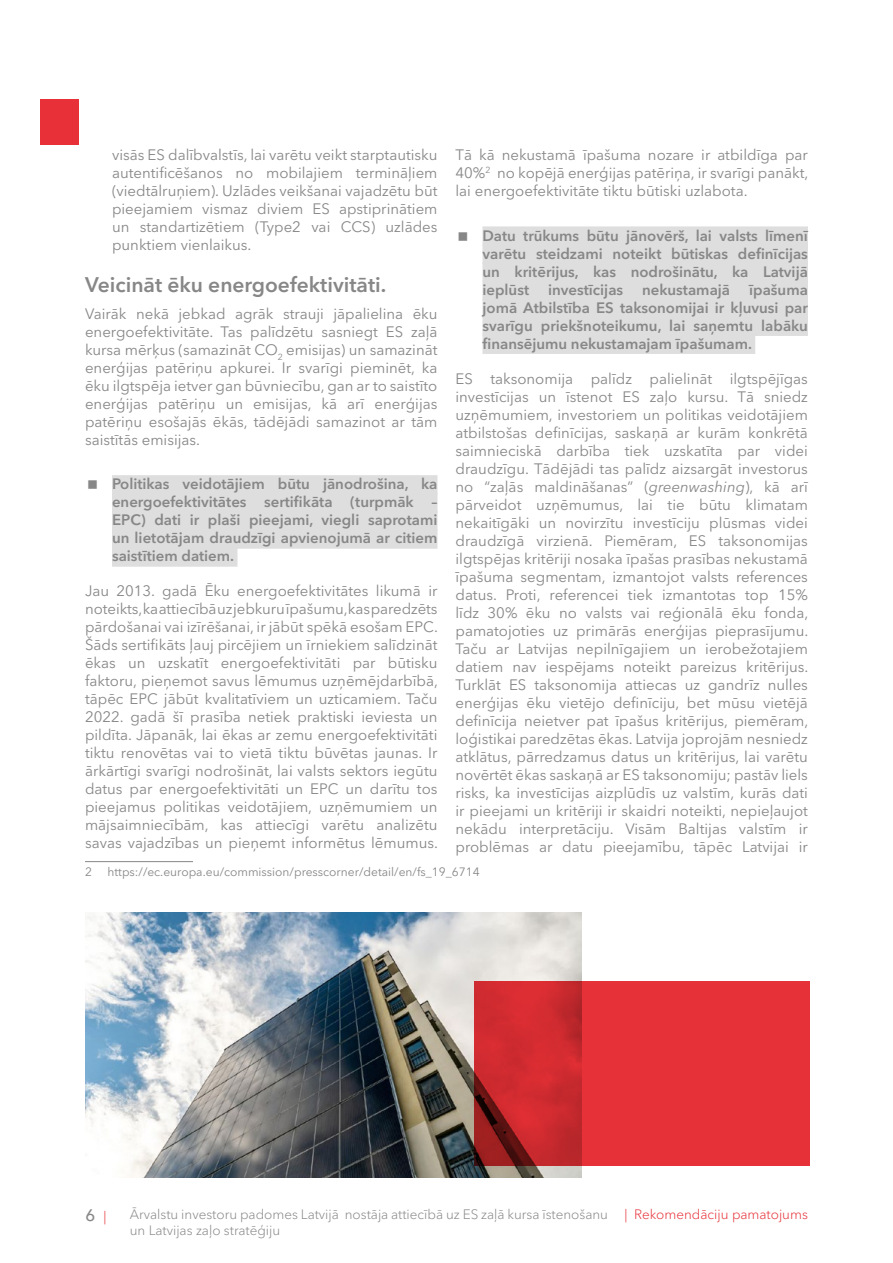
<style>
.page{position:relative;width:893px;height:1263px;background:#fff}
.page>*{position:absolute;margin:0;border:0;box-sizing:border-box;transform-origin:0 0}
.t1{font:600 21px "Avenir Next Cyr";color:#878787}
.t2{font:500 16.5px "Avenir Next Cyr";color:#878787}
.t3{font:15px/18px "Avenir Next Cyr";color:#878787;text-align:justify}
.t4{font:600 15px/18px "Avenir Next Cyr";color:#878787;text-align:justify}
.t5{font:300 13.5px/16.2px "Avenir Next Cyr";color:#878787}
.t6{font:300 13.5px "Avenir Next Cyr";color:#e73037}
.t7{font:12px "Avenir Next Cyr";color:#878787}
.s1{font-style:italic}
.s2{font-weight:300;font-size:13.5px;color:#e73037}
</style>
<div class="page">
<div style="left:40px;top:99px;width:39px;height:46px;background:#e73037"></div>
<div style="left:112px;top:475px;width:325px;height:20px;background:#dedede"></div>
<div style="left:112px;top:493px;width:325px;height:20px;background:#dedede"></div>
<div style="left:112px;top:511px;width:325px;height:20px;background:#dedede"></div>
<div style="left:112px;top:529px;width:325px;height:20px;background:#dedede"></div>
<div style="left:112px;top:547px;width:125px;height:20px;background:#dedede"></div>
<hr style="left:85px;top:861px;width:108px;height:1px;background:#878787">
<div style="left:482px;top:226px;width:326px;height:20px;background:#dedede"></div>
<div style="left:482px;top:244px;width:326px;height:20px;background:#dedede"></div>
<div style="left:482px;top:262px;width:326px;height:20px;background:#dedede"></div>
<div style="left:482px;top:280px;width:326px;height:20px;background:#dedede"></div>
<div style="left:482px;top:298px;width:326px;height:20px;background:#dedede"></div>
<div style="left:482px;top:316px;width:326px;height:20px;background:#dedede"></div>
<div style="left:482px;top:334px;width:273px;height:20px;background:#dedede"></div>
<img style="left:85px;top:912px;width:496px;height:266px">
<svg style="left:474px;top:981px;width:336px;height:184px;background:#da2d34"></svg>
<p class="t3" style="left:112px;top:146px;width:327px">visās ES dalībvalstīs, lai varētu veikt starptautisku autentificēšanos no mobilajiem termināļiem (viedtālruņiem). Uzlādes veikšanai vajadzētu būt pieejamiem vismaz diviem ES apstiprinātiem un standartizētiem (Type2 vai CCS) uzlādes punktiem vienlaikus.</p>
<h1 class="t1" style="left:85px;top:272px;width:303px">Veicināt ēku energoefektivitāti.</h1>
<p class="t3" style="left:85px;top:305px;width:354px">Vairāk nekā jebkad agrāk strauji jāpalielina ēku energoefektivitāte. Tas palīdzētu sasniegt ES zaļā kursa mērķus (samazināt CO<sub>2</sub> emisijas) un samazināt enerģijas patēriņu apkurei. Ir svarīgi pieminēt, ka ēku ilgtspēja ietver gan būvniecību, gan ar to saistīto enerģijas patēriņu un emisijas, kā arī enerģijas patēriņu esošajās ēkās, tādējādi samazinot ar tām saistītās emisijas.</p>
<p class="t4" style="left:112px;top:475px;width:327px">Politikas veidotājiem būtu jānodrošina, ka energoefektivitātes sertifikāta (turpmāk – EPC) dati ir plaši pieejami, viegli saprotami un lietotājam draudzīgi apvienojumā ar citiem saistītiem datiem.</p>
<p class="t3" style="left:85px;top:582px;width:354px">Jau 2013. gadā Ēku energoefektivitātes likumā ir noteikts, ka attiecībā uz jebkuru īpašumu, kas paredzēts pārdošanai vai izīrēšanai, ir jābūt spēkā esošam EPC.<br>Šāds sertifikāts ļauj pircējiem un īrniekiem salīdzināt ēkas un uzskatīt energoefektivitāti par būtisku faktoru, pieņemot savus lēmumus uzņēmējdarbībā, tāpēc EPC jābūt kvalitatīviem un uzticamiem. Taču 2022. gadā šī prasība netiek praktiski ieviesta un pildīta. Jāpanāk, lai ēkas ar zemu energoefektivitāti tiktu renovētas vai to vietā tiktu būvētas jaunas. Ir ārkārtīgi svarīgi nodrošināt, lai valsts sektors iegūtu datus par energoefektivitāti un EPC un darītu tos pieejamus politikas veidotājiem, uzņēmumiem un mājsaimniecībām, kas attiecīgi varētu analizētu savas vajadzības un pieņemt informētus lēmumus.</p>
<p class="t7" style="left:85px;top:865px;width:8px">2</p>
<p class="t7" style="left:108px;top:865px;width:374px">https://ec.europa.eu/commission/presscorner/detail/en/fs_19_6714</p>
<p class="t3" style="left:455px;top:146px;width:354px">Tā kā nekustamā īpašuma nozare ir atbildīga par 40%<sup>2</sup> no kopējā enerģijas patēriņa, ir svarīgi panākt, lai energoefektivitāte tiktu būtiski uzlabota.</p>
<p class="t4" style="left:482px;top:226px;width:327px">Datu trūkums būtu jānovērš, lai valsts līmenī varētu steidzami noteikt būtiskas definīcijas un kritērijus, kas nodrošinātu, ka Latvijā ieplūst</p>
<p class="t4" style="left:548px;top:280px;width:77px">investīcijas</p>
<p class="t4" style="left:642px;top:280px;width:89px">nekustamajā</p>
<p class="t4" style="left:482px;top:280px;width:327px;text-indent:267px">īpašuma jomā Atbilstība ES taksonomijai ir kļuvusi par svarīgu priekšnoteikumu, lai saņemtu labāku finansējumu nekustamajam īpašumam.</p>
<p class="t3" style="left:455px;top:369px;width:354px">ES taksonomija palīdz palielināt ilgtspējīgas investīcijas un īstenot ES zaļo kursu. Tā sniedz uzņēmumiem, investoriem un politikas veidotājiem atbilstošas definīcijas, saskaņā ar kurām konkrētā saimnieciskā darbība tiek uzskatīta par videi draudzīgu. Tādējādi tas palīdz aizsargāt investorus no “zaļās maldināšanas” (<span class="s1">greenwashing</span>), kā arī pārveidot uzņēmumus, lai tie būtu klimatam nekaitīgāki un novirzītu investīciju plūsmas videi draudzīgā virzienā. Piemēram, ES taksonomijas ilgtspējas kritēriji nosaka īpašas prasības nekustamā īpašuma segmentam, izmantojot valsts references datus. Proti, referencei tiek izmantotas top 15% līdz 30% ēku no valsts vai reģionālā ēku fonda, pamatojoties uz primārās enerģijas pieprasījumu.<br>Taču ar Latvijas nepilnīgajiem un ierobežotajiem datiem nav iespējams noteikt pareizus kritērijus.<br>Turklāt ES taksonomija attiecas uz gandrīz nulles enerģijas ēku vietējo definīciju, bet mūsu vietējā definīcija neietver pat īpašus kritērijus, piemēram, loģistikai paredzētas ēkas. Latvija joprojām nesniedz atklātus, pārredzamus datus un kritērijus, lai varētu novērtēt ēkas saskaņā ar ES taksonomiju; pastāv liels risks, ka investīcijas aizplūdīs uz valstīm, kurās dati ir pieejami un kritēriji ir skaidri noteikti, nepieļaujot nekādu interpretāciju. Visām Baltijas valstīm ir problēmas ar datu pieejamību, tāpēc Latvijai ir</p>
<p class="t2" style="left:85px;top:1206px;width:23px">6 <span class="s2">|</span></p>
<p class="t5" style="left:130px;top:1206px;width:480px">Ārvalstu investoru padomes Latvijā nostāja attiecībā uz ES zaļā kursa īstenošanu un Latvijas zaļo stratēģiju</p>
<p class="t6" style="left:625px;top:1206px;width:185px">| Rekomendāciju pamatojums</p>
</div>
